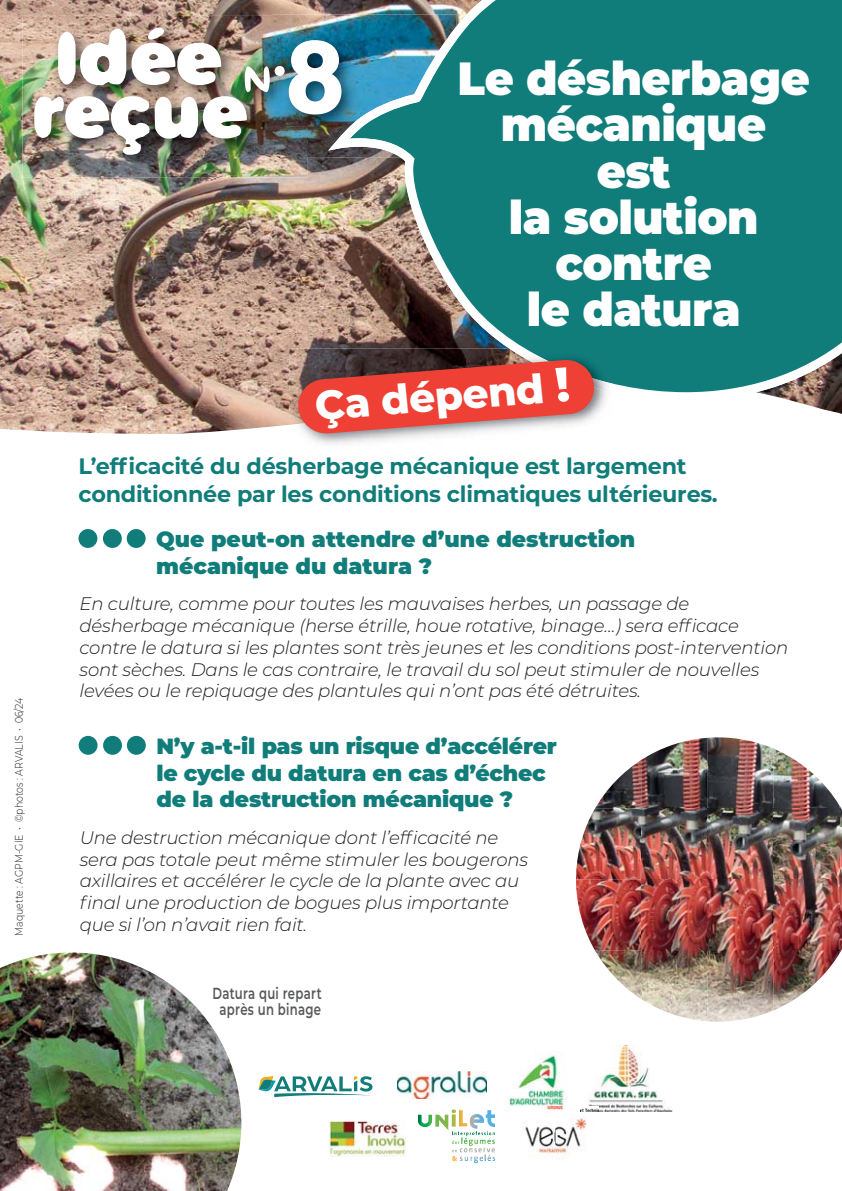
<style>
.page{position:relative;width:842px;height:1191px;background:#fff}
.page>*{position:absolute;margin:0;border:0;box-sizing:border-box;transform-origin:0 0}
.t1{font:900 46.4px/46px "Montserrat";letter-spacing:-.01em;color:#fff;text-align:center;scale:.96 1}
.t2{font:800 40.6px "Montserrat";color:#fff}
.t3{font:700 22.2px/28px "Montserrat";letter-spacing:-.01em;color:#117d7a}
.t4{font:900 22px/26.4px "Montserrat";letter-spacing:-.01em;color:#117d7a}
.t5{font:italic 300 18.2px/21.8px "Montserrat";letter-spacing:-.01em;color:#231f20}
.t6{font:600 16px/16px "Montserrat";letter-spacing:.025em;color:#58595b;text-align:center;scale:.73 1}
.t7{font:300 11px "Montserrat";color:#231f20;scale:.85 1}
.s1{font-size:48.4px}
</style>
<div class="page">
<img style="left:0;top:0;width:328px;height:434px">
<svg style="left:328px;top:0;width:514px;height:401px;background:#287e7a"></svg>
<img style="left:23px;top:16px;width:285px;height:162px">
<img style="left:273px;top:15px;width:183px;height:143px">
<img style="left:328px;top:27px;width:128px;height:131px">
<img style="left:273px;top:16px;width:35px;height:142px">
<img style="left:34px;top:27px;width:236px;height:128px">
<div style="left:275px;top:66px;width:10px;height:10px;background:#fff;border-radius:50%"></div>
<svg style="left:289px;top:40px;width:52px;height:74px"></svg>
<div style="left:127px;top:529px;width:19px;height:19px;background:#117d7a;border-radius:50%"></div>
<div style="left:103px;top:529px;width:19px;height:19px;background:#117d7a;border-radius:50%"></div>
<div style="left:78px;top:529px;width:19px;height:19px;background:#117d7a;border-radius:50%"></div>
<div style="left:127px;top:736px;width:19px;height:19px;background:#117d7a;border-radius:50%"></div>
<div style="left:103px;top:736px;width:19px;height:19px;background:#117d7a;border-radius:50%"></div>
<div style="left:79px;top:736px;width:19px;height:19px;background:#117d7a;border-radius:50%"></div>
<img style="left:289px;top:392px;width:324px;height:52px">
<img style="left:289px;top:349px;width:220px;height:76px">
<img style="left:509px;top:349px;width:104px;height:43px">
<svg style="left:297px;top:359px;width:298px;height:75px;background:#d0564f"></svg>
<img style="left:0;top:952px;width:241px;height:239px">
<img style="left:839px;top:805px;width:3px;height:149px">
<img style="left:595px;top:759px;width:47px;height:49px">
<img style="left:650px;top:738px;width:49px;height:17px">
<img style="left:707px;top:737px;width:66px;height:71px">
<img style="left:773px;top:748px;width:66px;height:60px">
<img style="left:576px;top:808px;width:263px;height:142px">
<img style="left:595px;top:950px;width:47px;height:49px">
<img style="left:642px;top:950px;width:131px;height:71px">
<img style="left:773px;top:950px;width:66px;height:60px">
<svg style="left:418px;top:1109px;width:77px;height:54px"></svg>
<img style="left:508px;top:1054px;width:58px;height:52px">
<img style="left:588px;top:1044px;width:84px;height:67px">
<img style="left:329px;top:1121px;width:77px;height:35px">
<img style="left:397px;top:1071px;width:90px;height:27px">
<img style="left:525px;top:1126px;width:30px;height:30px">
<img style="left:555px;top:1109px;width:43px;height:50px">
<img style="left:547px;top:1106px;width:21px;height:8px">
<img style="left:581px;top:1106px;width:17px;height:5px">
<svg style="left:259px;top:1076px;width:113px;height:21px"></svg>
<p class="t7" style="left:12px;top:935px;width:281px;rotate:-90deg">Maquette : AGPM-GIE • ©photos : ARVALIS • 06/24</p>
<h1 class="t1" style="left:458px;top:59px;width:368px">Le désherbage mécanique<br>est<br>la solution contre<br>le datura</h1>
<h2 class="t2" style="left:314px;top:382px;width:257px;rotate:-4deg">Ça dépend <span class="s1">!</span></h2>
<p class="t3" style="left:79px;top:453px;width:641px">L’efficacité du désherbage mécanique est largement conditionnée par les conditions climatiques ultérieures.</p>
<p class="t4" style="left:156px;top:527px;width:481px">Que peut-on attendre d’une destruction mécanique du datura ?</p>
<p class="t5" style="left:80px;top:594px;width:710px">En culture, comme pour toutes les mauvaises herbes, un passage de désherbage mécanique (herse étrille, houe rotative, binage…) sera efficace contre le datura si les plantes sont très jeunes et les conditions post-intervention sont sèches. Dans le cas contraire, le travail du sol peut stimuler de nouvelles levées ou le repiquage des plantules qui n’ont pas été détruites.</p>
<p class="t4" style="left:156px;top:734px;width:402px">N’y a-t-il pas un risque d’accélérer le cycle du datura en cas d’échec de la destruction mécanique ?</p>
<p class="t5" style="left:80px;top:827px;width:450px">Une destruction mécanique dont l’efficacité ne sera pas totale peut même stimuler les bougerons axillaires et accélérer le cycle de la plante avec au final une production de bogues plus importante que si l’on n’avait rien fait.</p>
<p class="t6" style="left:212px;top:986px;width:151px">Datura qui repart après un binage</p>
</div>
